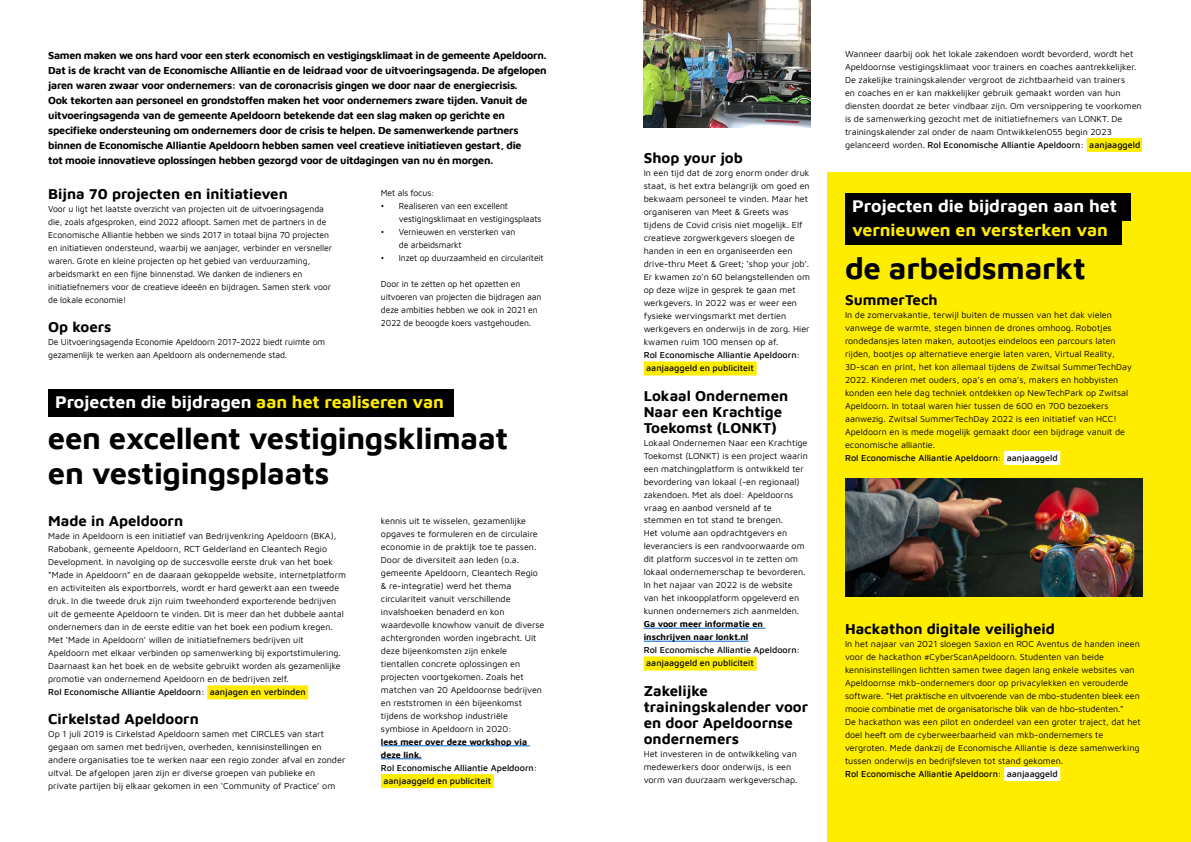
<style>
.page{position:relative;width:1191px;height:842px;background:#fff}
.page>*{position:absolute;margin:0;border:0;box-sizing:border-box;transform-origin:0 0}
.t1{font:700 31px/35px "Maven Pro";letter-spacing:-.01em;color:#000}
.t2{font:700 17.7px "Maven Pro";letter-spacing:-.005em;color:#fff}
.t3{font:700 17.7px "Maven Pro";letter-spacing:-.005em;color:#ffed00}
.t4{font:700 15px/16px "Maven Pro";color:#000}
.t5{font:700 10.7px/15px "Maven Pro";letter-spacing:-.025em;color:#000}
.t6{font:9px/13px "Maven Pro";color:#000}
.t7{font:9px/13px "Maven Pro";color:#000;scale:.96 1}
.t8{font:500 9px/13px "Maven Pro";color:#000}
.t9{font:700 9px/13px "Maven Pro";color:#000}
.s1{color:#ffed00}
.s2{font-weight:500}
</style>
<div class="page">
<div style="left:827px;top:173px;width:364px;height:669px;background:#ffed00"></div>
<div style="left:207px;top:685px;width:101px;height:14px;background:#ffed00"></div>
<hr style="left:381px;top:745px;width:149px;height:1px;background:#0563c1">
<hr style="left:381px;top:758px;width:41px;height:1px;background:#0563c1">
<div style="left:381px;top:774px;width:113px;height:14px;background:#ffed00"></div>
<div style="left:643px;top:361px;width:113px;height:14px;background:#ffed00"></div>
<hr style="left:643px;top:628px;width:122px;height:1px;background:#0563c1">
<hr style="left:643px;top:641px;width:105px;height:1px;background:#0563c1">
<div style="left:643px;top:656px;width:113px;height:14px;background:#ffed00"></div>
<div style="left:48px;top:389px;width:406px;height:28px;background:#000"></div>
<div style="left:1086px;top:138px;width:56px;height:14px;background:#ffed00"></div>
<div style="left:1004px;top:451px;width:56px;height:14px;background:#fff"></div>
<div style="left:1004px;top:767px;width:56px;height:14px;background:#fff"></div>
<img style="left:643px;top:0;width:167px;height:128px">
<img style="left:845px;top:478px;width:297px;height:118px">
<div style="left:845px;top:193px;width:285px;height:28px;background:#000"></div>
<div style="left:845px;top:217px;width:276px;height:27px;background:#000"></div>
<p class="t5" style="left:48px;top:47px;width:500px">Samen maken we ons hard voor een sterk economisch en vestigingsklimaat in de gemeente Apeldoorn.<br>Dat is de kracht van de Economische Alliantie en de leidraad voor de uitvoeringsagenda. De afgelopen jaren waren zwaar voor ondernemers: van de coronacrisis gingen we door naar de energiecrisis.<br>Ook tekorten aan personeel en grondstoffen maken het voor ondernemers zware tijden. Vanuit de uitvoeringsagenda van de gemeente Apeldoorn betekende dat een slag maken op gerichte en specifieke ondersteuning om ondernemers door de crisis te helpen. De samenwerkende partners binnen de Economische Alliantie Apeldoorn hebben samen veel creatieve initiatieven gestart, die<br>tot mooie innovatieve oplossingen hebben gezorgd voor de uitdagingen van nu én morgen.</p>
<h3 class="t4" style="left:48px;top:184px;width:241px">Bijna 70 projecten en initiatieven</h3>
<p class="t7" style="left:48px;top:202px;width:297px">Voor u ligt het laatste overzicht van projecten uit de uitvoeringsagenda die, zoals afgesproken, eind 2022 afloopt. Samen met de partners in de Economische Alliantie hebben we sinds 2017 in totaal bijna 70 projecten en initiatieven ondersteund, waarbij we aanjager, verbinder en versneller waren. Grote en kleine projecten op het gebied van verduurzaming, arbeidsmarkt en een fijne binnenstad. We danken de indieners en initiatiefnemers voor de creatieve ideeën en bijdragen. Samen sterk voor de lokale economie!</p>
<h3 class="t4" style="left:48px;top:317px;width:65px">Op koers</h3>
<p class="t7" style="left:48px;top:335px;width:290px">De Uitvoeringsagenda Economie Apeldoorn 2017-2022 biedt ruimte om gezamenlijk te werken aan Apeldoorn als ondernemende stad.</p>
<p class="t7" style="left:381px;top:186px;width:57px">Met als focus:</p>
<p class="t7" style="left:399px;top:199px;width:150px;text-indent:-18px">• Realiseren van een excellent vestigingsklimaat en vestigingsplaats</p>
<p class="t7" style="left:399px;top:225px;width:123px;text-indent:-18px">• Vernieuwen en versterken van de arbeidsmarkt</p>
<p class="t7" style="left:381px;top:251px;width:171px">• Inzet op duurzaamheid en circulariteit</p>
<p class="t7" style="left:381px;top:277px;width:169px">Door in te zetten op het opzetten en uitvoeren van projecten die bijdragen aan deze ambities hebben we ook in 2021 en 2022 de beoogde koers vastgehouden.</p>
<h2 class="t2" style="left:55px;top:389px;width:390px">Projecten die bijdragen <span class="s1">aan het realiseren van</span></h2>
<h1 class="t1" style="left:48px;top:418px;width:462px">een excellent vestigingsklimaat en vestigingsplaats</h1>
<h3 class="t4" style="left:48px;top:512px;width:136px">Made in Apeldoorn</h3>
<p class="t6" style="left:48px;top:529px;width:299px">Made in Apeldoorn is een initiatief van Bedrijvenkring Apeldoorn (BKA), Rabobank, gemeente Apeldoorn, RCT Gelderland en Cleantech Regio Development. In navolging op de succesvolle eerste druk van het boek “Made in Apeldoorn” en de daaraan gekoppelde website, internetplatform en activiteiten als exportborrels, wordt er hard gewerkt aan een tweede druk. In die tweede druk zijn ruim tweehonderd exporterende bedrijven uit de gemeente Apeldoorn te vinden. Dit is meer dan het dubbele aantal ondernemers dan in de eerste editie van het boek een podium kregen.<br>Met ‘Made in Apeldoorn’ willen de initiatiefnemers bedrijven uit Apeldoorn met elkaar verbinden op samenwerking bij exportstimulering.<br>Daarnaast kan het boek en de website gebruikt worden als gezamenlijke promotie van ondernemend Apeldoorn en de bedrijven zelf.</p>
<p class="t8" style="left:48px;top:685px;width:259px">Rol Economische Alliantie Apeldoorn: aanjagen en verbinden</p>
<h3 class="t4" style="left:48px;top:710px;width:152px">Cirkelstad Apeldoorn</h3>
<p class="t6" style="left:48px;top:727px;width:299px">Op 1 juli 2019 is Cirkelstad Apeldoorn samen met CIRCLES van start gegaan om samen met bedrijven, overheden, kennisinstellingen en andere organisaties toe te werken naar een regio zonder afval en zonder uitval. De afgelopen jaren zijn er diverse groepen van publieke en private partijen bij elkaar gekomen in een ‘Community of Practice’ om</p>
<p class="t6" style="left:381px;top:514px;width:165px">kennis uit te wisselen, gezamenlijke opgaves te formuleren en de circulaire economie in de praktijk toe te passen.<br>Door de diversiteit aan leden (o.a. gemeente Apeldoorn, Cleantech Regio &amp; re-integratie) werd het thema circulariteit vanuit verschillende invalshoeken benaderd en kon waardevolle knowhow vanuit de diverse achtergronden worden ingebracht. Uit deze bijeenkomsten zijn enkele tientallen concrete oplossingen en projecten voortgekomen. Zoals het matchen van 20 Apeldoornse bedrijven en reststromen in één bijeenkomst tijdens de workshop industriële symbiose in Apeldoorn in 2020:</p>
<p class="t9" style="left:381px;top:735px;width:148px">lees meer over deze workshop via deze link.</p>
<p class="t8" style="left:381px;top:761px;width:158px">Rol Economische Alliantie Apeldoorn: aanjaaggeld en publiciteit</p>
<h3 class="t4" style="left:643px;top:149px;width:101px">Shop your job</h3>
<p class="t6" style="left:643px;top:166px;width:168px">In een tijd dat de zorg enorm onder druk staat, is het extra belangrijk om goed en bekwaam personeel te vinden. Maar het organiseren van Meet &amp; Greets was tijdens de Covid crisis niet mogelijk. Elf creatieve zorgwerkgevers sloegen de handen in een en organiseerden een drive-thru Meet &amp; Greet; ‘shop your job’.<br>Er kwamen zo’n 60 belangstellenden om op deze wijze in gesprek te gaan met werkgevers. In 2022 was er weer een fysieke wervingsmarkt met dertien werkgevers en onderwijs in de zorg. Hier kwamen ruim 100 mensen op af.</p>
<p class="t8" style="left:643px;top:348px;width:158px">Rol Economische Alliantie Apeldoorn: aanjaaggeld en publiciteit</p>
<h3 class="t4" style="left:643px;top:386px;width:146px">Lokaal Ondernemen<br>Naar een Krachtige<br>Toekomst (LONKT)</h3>
<p class="t6" style="left:643px;top:435px;width:166px">Lokaal Ondernemen Naar een Krachtige Toekomst (LONKT) is een project waarin een matchingplatform is ontwikkeld ter bevordering van lokaal (-en regionaal) zakendoen. Met als doel: Apeldoorns vraag en aanbod versneld af te stemmen en tot stand te brengen.<br>Het volume aan opdrachtgevers en leveranciers is een randvoorwaarde om dit platform succesvol in te zetten om lokaal ondernemerschap te bevorderen.<br>In het najaar van 2022 is de website van het inkoopplatform opgeleverd en kunnen ondernemers zich aanmelden.</p>
<p class="t9" style="left:643px;top:617px;width:121px">Ga voor meer informatie en inschrijven naar lonkt.nl</p>
<p class="t8" style="left:643px;top:643px;width:158px">Rol Economische Alliantie Apeldoorn: aanjaaggeld en publiciteit</p>
<h3 class="t4" style="left:643px;top:681px;width:166px">Zakelijke trainingskalender voor en door Apeldoornse ondernemers</h3>
<p class="t6" style="left:643px;top:746px;width:155px">Het investeren in de ontwikkeling van medewerkers door onderwijs, is een vorm van duurzaam werkgeverschap.</p>
<p class="t6" style="left:845px;top:47px;width:298px">Wanneer daarbij ook het lokale zakendoen wordt bevorderd, wordt het Apeldoornse vestigingsklimaat voor trainers en coaches aantrekkelijker.<br>De zakelijke trainingskalender vergroot de zichtbaarheid van trainers<br>en coaches en er kan makkelijker gebruik gemaakt worden van hun diensten doordat ze beter vindbaar zijn. Om versnippering te voorkomen is de samenwerking gezocht met de initiatiefnemers van LONKT. De trainingskalender zal onder de naam Ontwikkelen055 begin 2023 gelanceerd worden. <span class="s2">Rol Economische Alliantie Apeldoorn: aanjaaggeld</span></p>
<h2 class="t2" style="left:852px;top:193px;width:266px">Projecten die bijdragen aan het</h2>
<h2 class="t3" style="left:852px;top:217px;width:257px">vernieuwen en versterken van</h2>
<h1 class="t1" style="left:845px;top:249px;width:242px">de arbeidsmarkt</h1>
<h3 class="t4" style="left:845px;top:291px;width:94px">SummerTech</h3>
<p class="t6" style="left:845px;top:308px;width:288px">In de zomervakantie, terwijl buiten de mussen van het dak vielen vanwege de warmte, stegen binnen de drones omhoog. Robotjes rondedansjes laten maken, autootjes eindeloos een parcours laten rijden, bootjes op alternatieve energie laten varen, Virtual Reality, 3D-scan en print, het kon allemaal tijdens de Zwitsal SummerTechDay 2022. Kinderen met ouders, opa’s en oma’s, makers en hobbyisten konden een hele dag techniek ontdekken op NewTechPark op Zwitsal Apeldoorn. In totaal waren hier tussen de 600 en 700 bezoekers aanwezig. Zwitsal SummerTechDay 2022 is een initiatief van HCC!<br>Apeldoorn en is mede mogelijk gemaakt door een bijdrage vanuit de economische alliantie.</p>
<p class="t8" style="left:845px;top:451px;width:214px">Rol Economische Alliantie Apeldoorn: aanjaaggeld</p>
<h3 class="t4" style="left:845px;top:620px;width:211px">Hackathon digitale veiligheid</h3>
<p class="t6" style="left:845px;top:637px;width:297px">In het najaar van 2021 sloegen Saxion en ROC Aventus de handen ineen voor de hackathon #CyberScanApeldoorn. Studenten van beide kennisinstellingen lichtten samen twee dagen lang enkele websites van Apeldoornse mkb-ondernemers door op privacylekken en verouderde software. “Het praktische en uitvoerende van de mbo-studenten bleek een mooie combinatie met de organisatorische blik van de hbo-studenten.”<br>De hackathon was een pilot en onderdeel van een groter traject, dat het doel heeft om de cyberweerbaarheid van mkb-ondernemers te vergroten. Mede dankzij de Economische Alliantie is deze samenwerking tussen onderwijs en bedrijfsleven tot stand gekomen.</p>
<p class="t8" style="left:845px;top:767px;width:214px">Rol Economische Alliantie Apeldoorn: aanjaaggeld</p>
</div>
